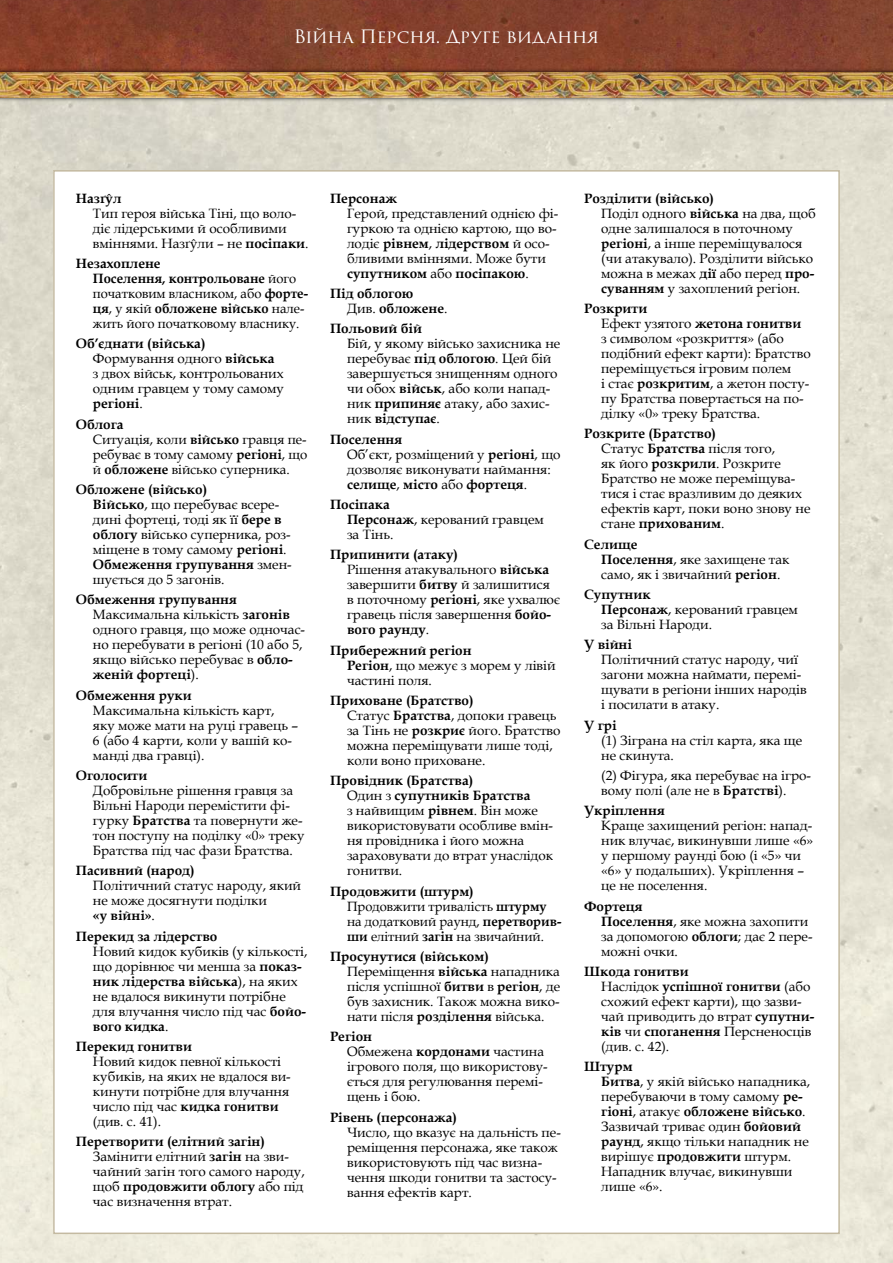
<style>
.page{position:relative;width:893px;height:1263px;background:#fff}
.page>*{position:absolute;margin:0;border:0;box-sizing:border-box;transform-origin:0 0}
.t1{font:18px "Trajan Pro 3";color:#fff}
.t2{font:13.5px/15px "Book Antiqua";color:#000}
.t3{font:13.5px/15px "Book Antiqua";color:#000;scale:.96 1}
.t4{font:700 13.5px/15px "Book Antiqua";color:#000}
.s1{font-weight:700}
.s2{font-weight:400}
</style>
<div class="page">
<img style="left:0;top:0;width:893px;height:1263px">
<div style="left:54px;top:171px;width:785px;height:1062px;background:#fff"></div>
<svg style="left:0;top:68px;width:893px;height:34px;background:#997961"></svg>
<img style="left:0;top:73px;width:893px;height:24px">
<h1 class="t1" style="left:294px;top:28px;width:307px">Війна Персня. Друге видання</h1>
<p class="t4" style="left:76px;top:191px;width:47px">Назґŷл</p>
<p class="t2" style="left:93px;top:205px;width:217px">Тип героя війська Тіні, що воло&shy;діє лідерськими й особливими вміннями. Назґŷли – не <span class="s1">посіпаки</span>.</p>
<p class="t3" style="left:93px;top:256px;width:226px;text-indent:-17px"><span class="s1">Незахоплене<br>Поселення, контрольоване</span> його початковим власником, або <span class="s1">форте&shy;ця</span>, у якій <span class="s1">обложене військо</span> нале&shy;жить його початковому власнику.</p>
<p class="t2" style="left:93px;top:336px;width:193px;text-indent:-17px"><span class="s1">Об’єднати (війська)<br></span>Формування одного <span class="s1">війська<br></span>з двох військ, контрольованих одним гравцем у тому самому <span class="s1">регіоні</span>.</p>
<p class="t2" style="left:93px;top:416px;width:216px;text-indent:-17px"><span class="s1">Облога<br></span>Ситуація, коли <span class="s1">військо</span> гравця пе&shy;ребуває в тому самому <span class="s1">регіоні</span>, що й <span class="s1">обложене</span> військо суперника.</p>
<p class="t2" style="left:93px;top:482px;width:200px;text-indent:-17px"><span class="s1">Обложене (військо)<br>Військо</span>, що перебуває всере&shy;дині фортеці, тоді як її <span class="s1">бере в облогу</span> військо суперника, роз&shy;міщене в тому самому <span class="s1">регіоні</span>.<br><span class="s1">Обмеження групування</span> змен&shy;шується до 5 загонів.</p>
<p class="t2" style="left:93px;top:592px;width:214px;text-indent:-17px"><span class="s1">Обмеження групування<br></span>Максимальна кількість <span class="s1">загонів </span>одного гравця, що може одночас&shy;но перебувати в регіоні (10 або 5, якщо військо перебуває в <span class="s1">обло&shy;женій фортеці</span>).</p>
<p class="t4" style="left:76px;top:687px;width:117px">Обмеження руки</p>
<p class="t2" style="left:93px;top:702px;width:207px">Максимальна кількість карт, яку може мати на руці гравець –<br>6 (або 4 карти, коли у вашій ко&shy;манді два гравці).</p>
<p class="t4" style="left:76px;top:768px;width:73px">Оголосити</p>
<p class="t2" style="left:93px;top:782px;width:213px">Добровільне рішення гравця за<br>Вільні Народи перемістити фі&shy;гурку <span class="s1">Братства</span> та повернути же&shy;тон поступу на поділку «0» треку<br>Братства під час фази Братства.</p>
<p class="t4" style="left:76px;top:863px;width:120px">Пасивний (народ)</p>
<p class="t2" style="left:93px;top:878px;width:210px">Політичний статус народу, який не може досягнути поділки<br><span class="s1">«у війні»</span>.</p>
<p class="t4" style="left:76px;top:928px;width:143px">Перекид за лідерство</p>
<p class="t2" style="left:93px;top:943px;width:216px">Новий кидок кубиків (у кількості, що дорівнює чи менша за <span class="s1">показ&shy;ник лідерства війська</span>), на яких не вдалося викинути потрібне для влучання число під час <span class="s1">бойо&shy;вого кидка</span>.</p>
<p class="t4" style="left:76px;top:1039px;width:118px">Перекид гонитви</p>
<p class="t2" style="left:93px;top:1053px;width:199px">Новий кидок певної кількості кубиків, на яких не вдалося ви&shy;кинути потрібне для влучання число під час <span class="s1">кидка гонитви </span>(див. с. 41).</p>
<p class="t2" style="left:93px;top:1134px;width:213px;text-indent:-17px"><span class="s1">Перетворити (елітний загін)<br></span>Замінити елітний <span class="s1">загін</span> на зви&shy;чайний загін того самого народу, щоб <span class="s1">продовжити облогу</span> або під час визначення втрат.</p>
<p class="t4" style="left:330px;top:190px;width:68px">Персонаж</p>
<p class="t2" style="left:347px;top:205px;width:213px">Герой, представлений однією фі&shy;гуркою та однією картою, що во&shy;лодіє <span class="s1">рівнем</span>, <span class="s1">лідерством</span> й осо&shy;бливими вміннями. Може бути <span class="s1">супутником</span> або <span class="s1">посіпакою</span>.</p>
<p class="t4" style="left:347px;top:286px;width:102px;text-indent:-17px">Під облогою<br><span class="s2">Див.</span> обложене<span class="s2">.</span></p>
<p class="t4" style="left:330px;top:321px;width:93px">Польовий бій</p>
<p class="t2" style="left:347px;top:336px;width:215px">Бій, у якому військо захисника не перебуває <span class="s1">під облогою</span>. Цей бій завершується знищенням одного чи обох <span class="s1">військ</span>, або коли напад&shy;ник <span class="s1">припиняє</span> атаку, або захис&shy;ник <span class="s1">відступає</span>.</p>
<p class="t2" style="left:347px;top:431px;width:215px;text-indent:-17px"><span class="s1">Поселення<br></span>Об’єкт, розміщений у <span class="s1">регіоні</span>, що дозволяє виконувати наймання: <span class="s1">селище</span>, <span class="s1">місто</span> або <span class="s1">фортеця</span>.</p>
<p class="t2" style="left:347px;top:496px;width:198px;text-indent:-17px"><span class="s1">Посіпака<br>Персонаж</span>, керований гравцем за Тінь.</p>
<p class="t2" style="left:347px;top:547px;width:215px;text-indent:-17px"><span class="s1">Припинити (атаку)<br></span>Рішення атакувального <span class="s1">війська </span>завершити <span class="s1">битву</span> й залишитися<br>в поточному <span class="s1">регіоні</span>, яке ухвалює гравець після завершення <span class="s1">бойо&shy;вого раунду</span>.</p>
<p class="t2" style="left:347px;top:642px;width:210px;text-indent:-17px"><span class="s1">Прибережний регіон<br>Регіон</span>, що межує з морем у лівій частині поля.</p>
<p class="t2" style="left:347px;top:692px;width:215px;text-indent:-17px"><span class="s1">Приховане (Братство)<br></span>Статус <span class="s1">Братства</span>, допоки гравець за Тінь не <span class="s1">розкриє</span> його. Братство можна переміщувати лише тоді, коли воно приховане.</p>
<p class="t2" style="left:347px;top:773px;width:208px;text-indent:-17px"><span class="s1">Провідник (Братства)<br></span>Один з <span class="s1">супутників Братства<br></span>з найвищим <span class="s1">рівнем</span>. Він може використовувати особливе вмін&shy;ня провідника і його можна зараховувати до втрат унаслідок гонитви.</p>
<p class="t3" style="left:347px;top:883px;width:225px;text-indent:-17px"><span class="s1">Продовжити (штурм)<br></span>Продовжити тривалість <span class="s1">штурму </span>на додатковий раунд, <span class="s1">перетворив&shy;ши</span> елітний <span class="s1">загін</span> на звичайний.</p>
<p class="t2" style="left:347px;top:948px;width:215px;text-indent:-17px"><span class="s1">Просунутися (військом)<br></span>Переміщення <span class="s1">війська</span> нападника після успішної <span class="s1">битви</span> в <span class="s1">регіон</span>, де був захисник. Також можна вико&shy;нати після <span class="s1">розділення</span> війська.</p>
<p class="t2" style="left:347px;top:1029px;width:202px;text-indent:-17px"><span class="s1">Регіон<br></span>Обмежена <span class="s1">кордонами</span> частина ігрового поля, що використову&shy;ється для регулювання перемі&shy;щень і бою.</p>
<p class="t4" style="left:330px;top:1109px;width:128px">Рівень (персонажа)</p>
<p class="t2" style="left:347px;top:1124px;width:215px">Число, що вказує на дальність пе&shy;реміщення персонажа, яке також використовують під час визна&shy;чення шкоди гонитви та застосу&shy;вання ефектів карт.</p>
<p class="t2" style="left:601px;top:190px;width:216px;text-indent:-17px"><span class="s1">Розділити (військо)<br></span>Поділ одного <span class="s1">війська</span> на два, щоб одне залишалося в поточному <span class="s1">регіоні</span>, а інше переміщувалося (чи атакувало). Розділити військо можна в межах <span class="s1">дії</span> або перед <span class="s1">про&shy;суванням</span> у захоплений регіон.</p>
<p class="t2" style="left:601px;top:301px;width:211px;text-indent:-17px"><span class="s1">Розкрити<br></span>Ефект узятого <span class="s1">жетона гонитви<br></span>з символом «розкриття» (або подібний ефект карти): Братство переміщується ігровим полем<br>і стає <span class="s1">розкритим</span>, а жетон посту&shy;пу Братства повертається на по&shy;ділку «0» треку Братства.</p>
<p class="t2" style="left:601px;top:426px;width:211px;text-indent:-17px"><span class="s1">Розкрите (Братство)<br></span>Статус <span class="s1">Братства</span> після того,<br>як його <span class="s1">розкрили</span>. Розкрите<br>Братство не може переміщува&shy;тися і стає вразливим до деяких ефектів карт, поки воно знову не стане <span class="s1">прихованим</span>.</p>
<p class="t2" style="left:601px;top:536px;width:190px;text-indent:-17px"><span class="s1">Селище<br>Поселення</span>, яке захищене так само, як і звичайний <span class="s1">регіон</span>.</p>
<p class="t2" style="left:601px;top:586px;width:198px;text-indent:-17px"><span class="s1">Супутник<br>Персонаж</span>, керований гравцем за Вільні Народи.</p>
<p class="t4" style="left:584px;top:637px;width:49px">У війні</p>
<p class="t2" style="left:601px;top:652px;width:207px">Політичний статус народу, чиї загони можна наймати, перемі&shy;щувати в регіони інших народів і посилати в атаку.</p>
<p class="t4" style="left:584px;top:717px;width:34px">У грі</p>
<p class="t2" style="left:601px;top:732px;width:203px">(1) Зіграна на стіл карта, яка ще не скинута.</p>
<p class="t2" style="left:601px;top:767px;width:211px">(2) Фігура, яка перебуває на ігро&shy;вому полі (але не в <span class="s1">Братстві</span>).</p>
<p class="t4" style="left:584px;top:803px;width:82px">Укріплення</p>
<p class="t2" style="left:601px;top:818px;width:214px">Краще захищений регіон: напад&shy;ник влучає, викинувши лише «6» у першому раунді бою (і «5» чи «6» у подальших). Укріплення – це не поселення.</p>
<p class="t2" style="left:601px;top:898px;width:213px;text-indent:-17px"><span class="s1">Фортеця<br>Поселення</span>, яке можна захопити за допомогою <span class="s1">облоги</span>; дає 2 пере&shy;можні очки.</p>
<p class="t2" style="left:601px;top:963px;width:215px;text-indent:-17px"><span class="s1">Шкода гонитви<br></span>Наслідок <span class="s1">успішної гонитви</span> (або схожий ефект карти), що зазви&shy;чай приводить до втрат <span class="s1">супутни&shy;ків</span> чи <span class="s1">споганення</span> Персненосців (див. с. 42).</p>
<p class="t2" style="left:601px;top:1059px;width:211px;text-indent:-17px"><span class="s1">Штурм<br>Битва</span>, у якій військо нападника, перебуваючи в тому самому <span class="s1">ре&shy;гіоні</span>, атакує <span class="s1">обложене військо</span>.<br>Зазвичай триває один <span class="s1">бойовий раунд</span>, якщо тільки нападник не вирішує <span class="s1">продовжити</span> штурм.<br>Нападник влучає, викинувши лише «6».</p>
</div>
